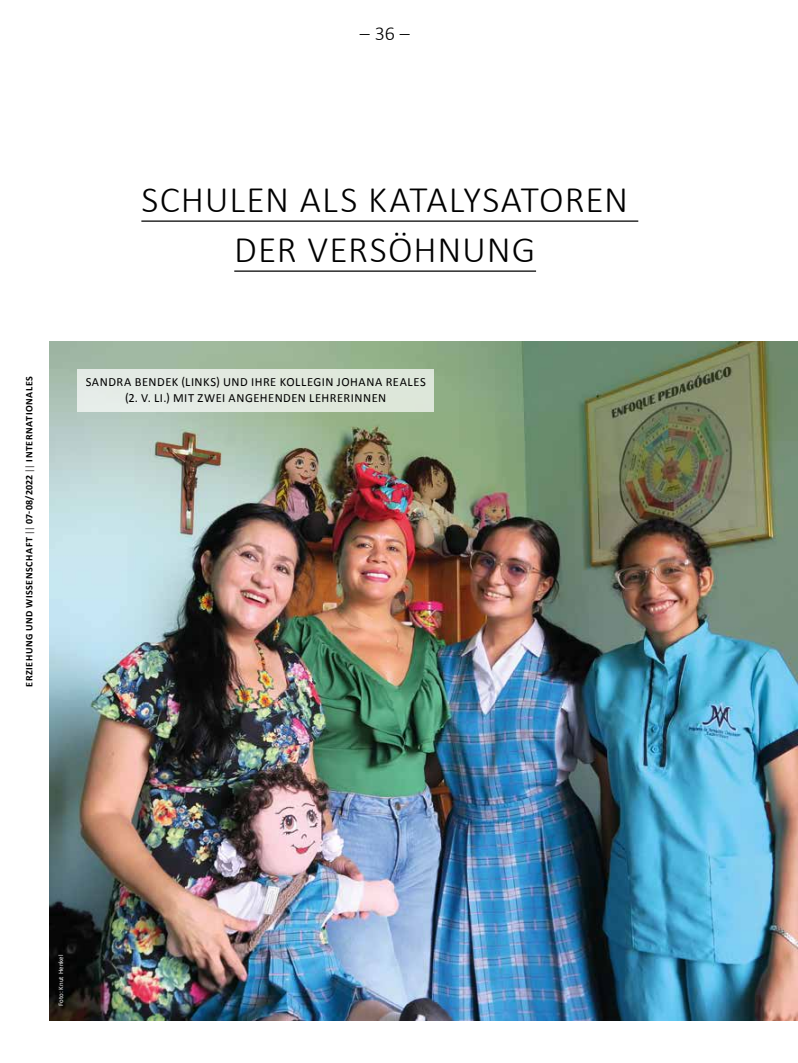
<style>
.page{position:relative;width:798px;height:1063px;background:#fff}
.page>*{position:absolute;margin:0;border:0;box-sizing:border-box;transform-origin:0 0}
.t1{font:300 37.5px/50px "Calibri";letter-spacing:.025em;color:#000;text-align:center}
.t2{font:300 20px "Calibri";color:#000}
.t3{font:12.5px/16.2px "Calibri";letter-spacing:.04em;color:#000;text-align:center}
.t4{font:700 10px "Calibri";letter-spacing:.055em;color:#000}
.t5{font:6.88px "Calibri";letter-spacing:.02em;color:#fff}
.s1{color:#706f6f}
</style>
<div class="page">
<hr style="left:141px;top:221px;width:497px;height:1px;background:#000">
<hr style="left:234px;top:271px;width:302px;height:1px;background:#000">
<img style="left:50px;top:342px;width:747px;height:678px">
<div style="left:77px;top:369px;width:357px;height:43px;background:#e1e9df"></div>
<h2 class="t2" style="left:359px;top:21px;width:52px">– 36 –</h2>
<p class="t4" style="left:23px;top:687px;width:312px;rotate:-90deg">ERZIEHUNG UND WISSENSCHAFT <span class="s1">||</span> 07-08/2022 <span class="s1">||</span> INTERNATIONALES</p>
<h1 class="t1" style="left:141px;top:173px;width:488px">SCHULEN ALS KATALYSATOREN<br>DER VERSÖHNUNG</h1>
<p class="t3" style="left:86px;top:374px;width:342px">SANDRA BENDEK (LINKS) UND IHRE KOLLEGIN JOHANA REALES (2. V. LI.) MIT ZWEI ANGEHENDEN LEHRERINNEN</p>
<p class="t5" style="left:56px;top:1006px;width:53px;rotate:-90deg">Foto: Knut Henkel</p>
</div>
